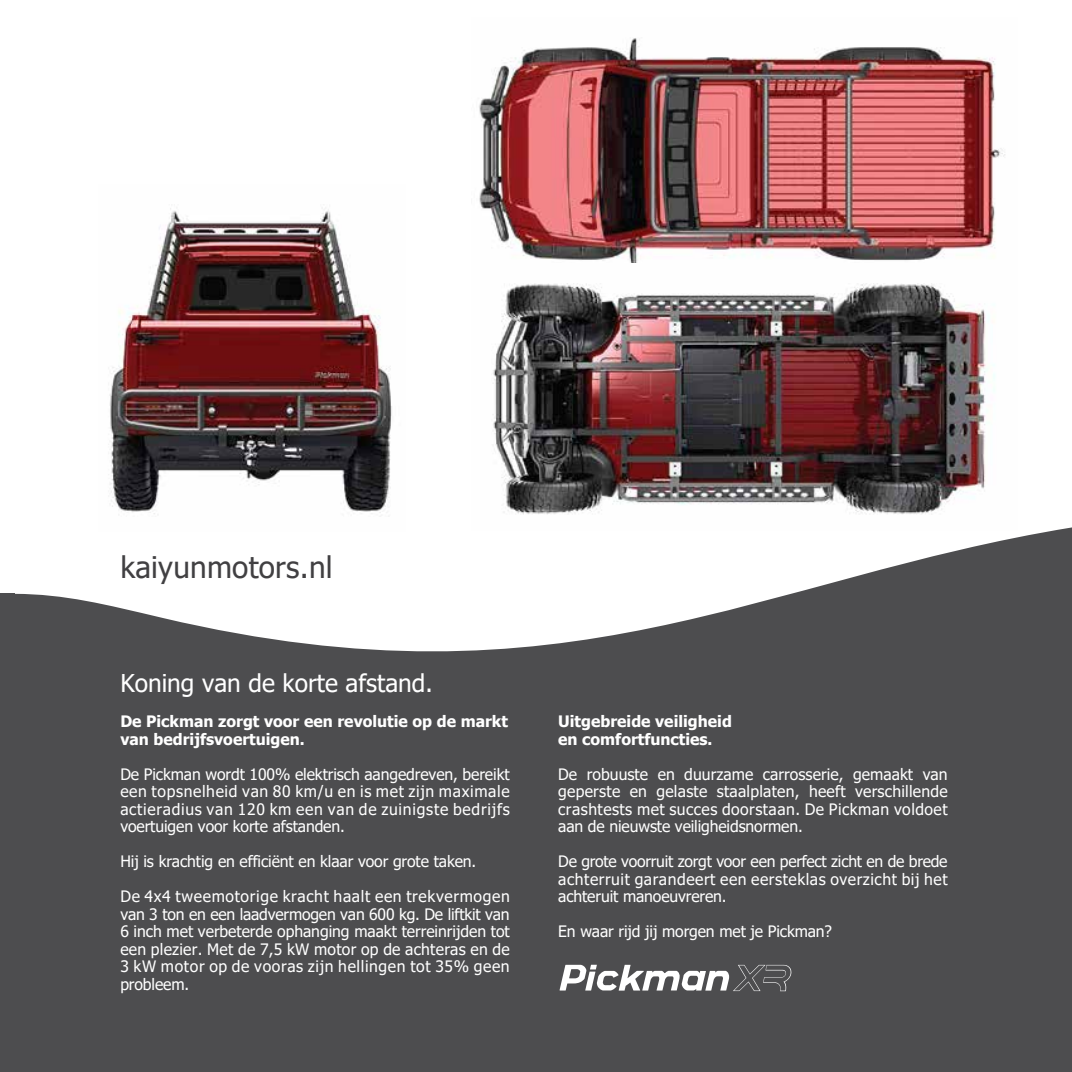
<style>
.page{position:relative;width:1072px;height:1072px;background:#fff}
.page>*{position:absolute;margin:0;border:0;box-sizing:border-box;transform-origin:0 0}
.t1{font:29.75px "Tahoma";letter-spacing:.01em;color:#414042}
.t2{font:24.5px "Tahoma";color:#fff}
.t3{font:15.75px/17.5px "Tahoma";letter-spacing:-.005em;color:#fff;text-align:justify}
.t4{font:700 15.75px/17.5px "Tahoma";color:#fff}
</style>
<div class="page">
<img style="left:479px;top:38px;width:526px;height:225px">
<img style="left:492px;top:283px;width:503px;height:232px">
<svg style="left:15px;top:527px;width:1056px;height:544px;fill:#4d4d4f"></svg>
<div style="left:0;top:594px;width:15px;height:477px;background:#4d4d4f"></div>
<img style="left:99px;top:208px;width:306px;height:324px">
<svg style="left:559px;top:964px;width:232px;height:27px"></svg>
<h1 class="t1" style="left:120px;top:547px;width:214px">kaiyunmotors.nl</h1>
<h2 class="t2" style="left:120px;top:666px;width:314px">Koning van de korte afstand.</h2>
<p class="t4" style="left:120px;top:713px;width:389px">De Pickman zorgt voor een revolutie op de markt van bedrijfsvoertuigen.</p>
<p class="t3" style="left:120px;top:766px;width:391px">De Pickman wordt 100% elektrisch aangedreven, bereikt een topsnelheid van 80 km/u en is met zijn maximale actieradius van 120 km een van de zuinigste bedrijfs voertuigen voor korte afstanden.</p>
<p class="t3" style="left:120px;top:853px;width:357px">Hij is krachtig en efficiënt en klaar voor grote taken.</p>
<p class="t3" style="left:120px;top:888px;width:391px">De 4x4 tweemotorige kracht haalt een trekvermogen van 3 ton en een laadvermogen van 600 kg. De liftkit van 6 inch met verbeterde ophanging maakt terreinrijden tot een plezier. Met de 7,5 kW motor op de achteras en de 3 kW motor op de vooras zijn hellingen tot 35% geen probleem.</p>
<p class="t4" style="left:558px;top:713px;width:175px">Uitgebreide veiligheid en comfortfuncties.</p>
<p class="t3" style="left:558px;top:766px;width:391px">De robuuste en duurzame carrosserie, gemaakt van geperste en gelaste staalplaten, heeft verschillende crashtests met succes doorstaan. De Pickman voldoet aan de nieuwste veiligheidsnormen.</p>
<p class="t3" style="left:558px;top:853px;width:391px">De grote voorruit zorgt voor een perfect zicht en de brede achterruit garandeert een eersteklas overzicht bij het achteruit manoeuvreren.</p>
<p class="t3" style="left:558px;top:923px;width:275px">En waar rijd jij morgen met je Pickman?</p>
</div>
